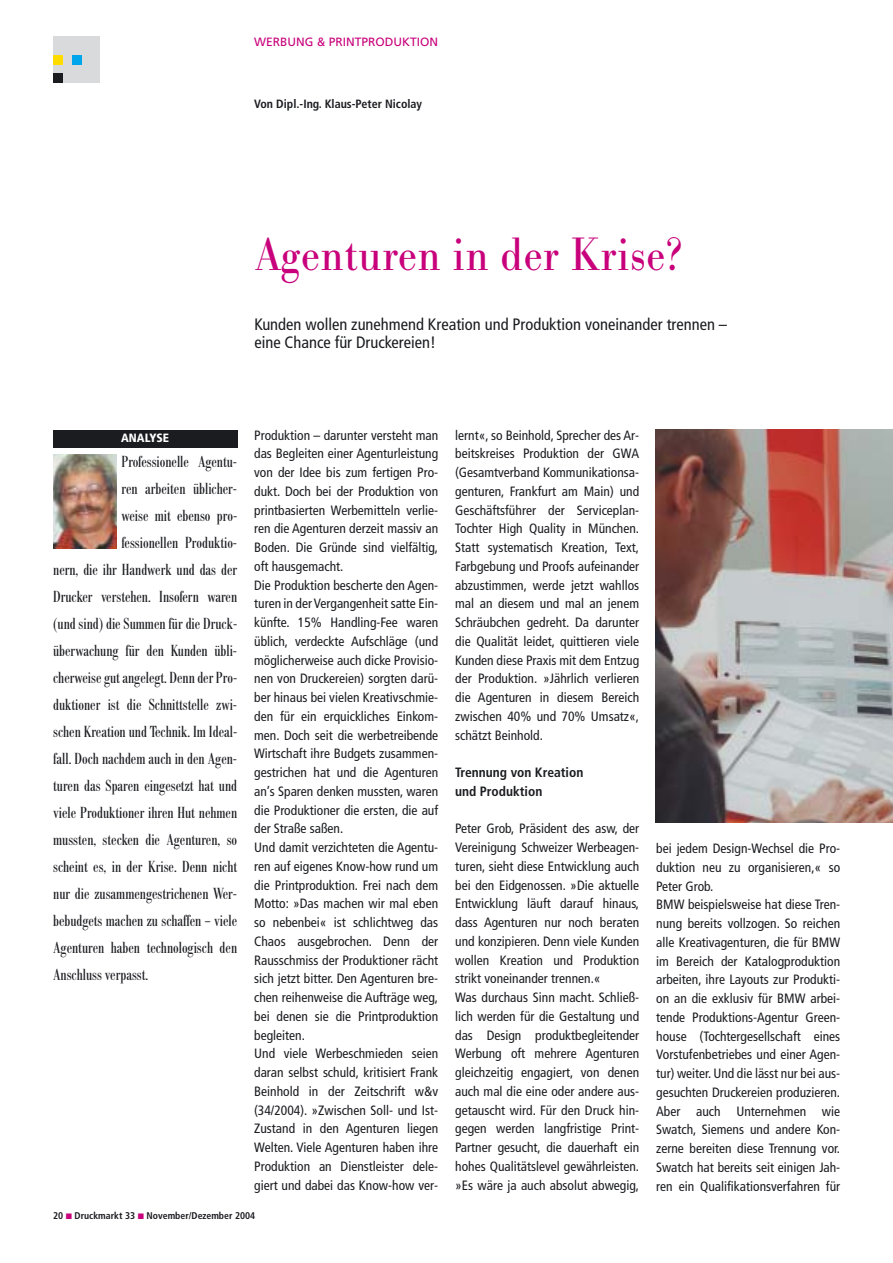
<style>
.page{position:relative;width:893px;height:1263px;background:#fff}
.page>*{position:absolute;margin:0;border:0;box-sizing:border-box;transform-origin:0 0}
.t1{font:48px "Bodoni Nr 1 SB";color:#c8007b;scale:.9 1}
.t2{font:16.5px "Bodoni Nr 1 SB Con";color:#1b1c20}
.t3{font:condensed 16.5px/18px "Frutiger";color:#1b1c20}
.t4{font:condensed 13.5px/18.8px "Frutiger";color:#1b1c20}
.t5{font:700 condensed 13.5px/18.8px "Frutiger";color:#1b1c20}
.t6{font:700 condensed 12px "Frutiger";color:#1b1c20}
.t7{font:12px "Frutiger";color:#c8007b}
.t8{font:900 condensed 12px "Frutiger";color:#fff}
.t9{font:700 condensed 9.75px "Frutiger";color:#1b1c20}
</style>
<div class="page">
<div style="left:53px;top:431px;width:184px;height:17px;background:#1b1c20"></div>
<img style="left:53px;top:455px;width:64px;height:94px">
<img style="left:656px;top:429px;width:236px;height:394px">
<div style="left:53px;top:36px;width:47px;height:47px;background:#d8dadc"></div>
<div style="left:72px;top:55px;width:9px;height:9px;background:#00a6eb"></div>
<div style="left:53px;top:74px;width:10px;height:9px;background:#1b1c20"></div>
<div style="left:53px;top:55px;width:10px;height:9px;background:#ffdc00"></div>
<p class="t7" style="left:254px;top:37px;width:185px">WERBUNG &amp; PRINTPRODUKTION</p>
<p class="t6" style="left:254px;top:99px;width:169px">Von Dipl.-Ing. Klaus-Peter Nicolay</p>
<h1 class="t1" style="left:254px;top:235px;width:477px">Agenturen in der Krise?</h1>
<p class="t3" style="left:254px;top:316px;width:474px">Kunden wollen zunehmend Kreation und Produktion voneinander trennen – eine Chance für Druckereien!</p>
<p class="t8" style="left:121px;top:433px;width:49px">ANALYSE</p>
<p class="t2" style="left:121px;top:455px;width:117px">Professionelle Agentu-</p>
<p class="t2" style="left:121px;top:482px;width:117px">ren arbeiten üblicher-</p>
<p class="t2" style="left:121px;top:509px;width:117px">weise mit ebenso pro-</p>
<p class="t2" style="left:121px;top:536px;width:117px">fessionellen Produktio-</p>
<p class="t2" style="left:53px;top:563px;width:185px">nern, die ihr Handwerk und das der</p>
<p class="t2" style="left:53px;top:590px;width:185px">Drucker verstehen. Insofern waren</p>
<p class="t2" style="left:53px;top:617px;width:185px">(und sind) die Summen für die Druck-</p>
<p class="t2" style="left:53px;top:644px;width:185px">überwachung für den Kunden übli-</p>
<p class="t2" style="left:53px;top:671px;width:185px">cherweise gut angelegt. Denn der Pro-</p>
<p class="t2" style="left:53px;top:698px;width:185px">duktioner ist die Schnittstelle zwi-</p>
<p class="t2" style="left:53px;top:725px;width:185px">schen Kreation und Technik. Im Ideal-</p>
<p class="t2" style="left:53px;top:752px;width:185px">fall. Doch nachdem auch in den Agen-</p>
<p class="t2" style="left:53px;top:779px;width:185px">turen das Sparen eingesetzt hat und</p>
<p class="t2" style="left:53px;top:806px;width:185px">viele Produktioner ihren Hut nehmen</p>
<p class="t2" style="left:53px;top:833px;width:185px">mussten, stecken die Agenturen, so</p>
<p class="t2" style="left:53px;top:860px;width:185px">scheint es, in der Krise. Denn nicht</p>
<p class="t2" style="left:53px;top:887px;width:185px">nur die zusammengestrichenen Wer-</p>
<p class="t2" style="left:53px;top:914px;width:185px">bebudgets machen zu schaffen – viele</p>
<p class="t2" style="left:53px;top:941px;width:185px">Agenturen haben technologisch den</p>
<p class="t2" style="left:53px;top:968px;width:96px">Anschluss verpasst.</p>
<p class="t4" style="left:254px;top:427px;width:185px">Produktion – darunter versteht man das Begleiten einer Agenturleistung von der Idee bis zum fertigen Pro&shy;dukt. Doch bei der Produktion von printbasierten Werbemitteln verlie&shy;ren die Agenturen derzeit massiv an Boden. Die Gründe sind vielfältig, oft hausgemacht.<br>Die Produktion bescherte den Agen&shy;turen in der Vergangenheit satte Ein&shy;künfte. 15% Handling-Fee waren üblich, verdeckte Aufschläge (und möglicherweise auch dicke Provisio&shy;nen von Druckereien) sorgten darü&shy;ber hinaus bei vielen Kreativschmie&shy;den für ein erquickliches Einkom&shy;men. Doch seit die werbetreibende Wirtschaft ihre Budgets zusammen&shy;gestrichen hat und die Agenturen an’s Sparen denken mussten, waren die Produktioner die ersten, die auf der Straße saßen.<br>Und damit verzichteten die Agentu&shy;ren auf eigenes Know-how rund um die Printproduktion. Frei nach dem Motto: »Das machen wir mal eben so nebenbei« ist schlichtweg das Chaos ausgebrochen. Denn der Rausschmiss der Produktioner rächt sich jetzt bitter. Den Agenturen bre&shy;chen reihenweise die Aufträge weg, bei denen sie die Printproduktion begleiten.<br>Und viele Werbeschmieden seien daran selbst schuld, kritisiert Frank Beinhold in der Zeitschrift w&amp;v (34/2004). »Zwischen Soll- und Ist-Zustand in den Agenturen liegen Welten. Viele Agenturen haben ihre Produktion an Dienstleister dele&shy;giert und dabei das Know-how ver-</p>
<p class="t4" style="left:455px;top:427px;width:185px;text-align:justify">lernt«, so Beinhold, Sprecher des Ar&shy;beitskreises Produktion der GWA (Gesamtverband Kommunikationsa&shy;genturen, Frankfurt am Main) und Geschäftsführer der Serviceplan-Tochter High Quality in München.<br>Statt systematisch Kreation, Text, Farbgebung und Proofs aufeinander abzustimmen, werde jetzt wahllos mal an diesem und mal an jenem Schräubchen gedreht. Da darunter die Qualität leidet, quittieren viele Kunden diese Praxis mit dem Entzug der Produktion. »Jährlich verlieren die Agenturen in diesem Bereich zwischen 40% und 70% Umsatz«, schätzt Beinhold.</p>
<p class="t5" style="left:455px;top:764px;width:130px">Trennung von Kreation und Produktion</p>
<p class="t4" style="left:455px;top:820px;width:185px">Peter Grob, Präsident des asw, der Vereinigung Schweizer Werbeagen&shy;turen, sieht diese Entwicklung auch bei den Eidgenossen. »Die aktuelle Entwicklung läuft darauf hinaus, dass Agenturen nur noch beraten und konzipieren. Denn viele Kunden wollen Kreation und Produktion strikt voneinander trennen.«<br>Was durchaus Sinn macht. Schließ&shy;lich werden für die Gestaltung und das Design produktbegleitender Werbung oft mehrere Agenturen gleichzeitig engagiert, von denen auch mal die eine oder andere aus&shy;getauscht wird. Für den Druck hin&shy;gegen werden langfristige Print-Partner gesucht, die dauerhaft ein hohes Qualitätslevel gewährleisten. »Es wäre ja auch absolut abwegig,</p>
<p class="t4" style="left:656px;top:840px;width:185px">bei jedem Design-Wechsel die Pro&shy;duktion neu zu organisieren,« so Peter Grob.<br>BMW beispielsweise hat diese Tren&shy;nung bereits vollzogen. So reichen alle Kreativagenturen, die für BMW im Bereich der Katalogproduktion arbeiten, ihre Layouts zur Produkti&shy;on an die exklusiv für BMW arbei&shy;tende Produktions-Agentur Green&shy;house (Tochtergesellschaft eines Vorstufenbetriebes und einer Agen&shy;tur) weiter. Und die lässt nur bei aus&shy;gesuchten Druckereien produzieren.<br>Aber auch Unternehmen wie Swatch, Siemens und andere Kon&shy;zerne bereiten diese Trennung vor.<br>Swatch hat bereits seit einigen Jah&shy;ren ein Qualifikationsverfahren für</p>
<p class="t9" style="left:53px;top:1212px;width:204px">20 Druckmarkt 33 November/Dezember 2004</p>
</div>
